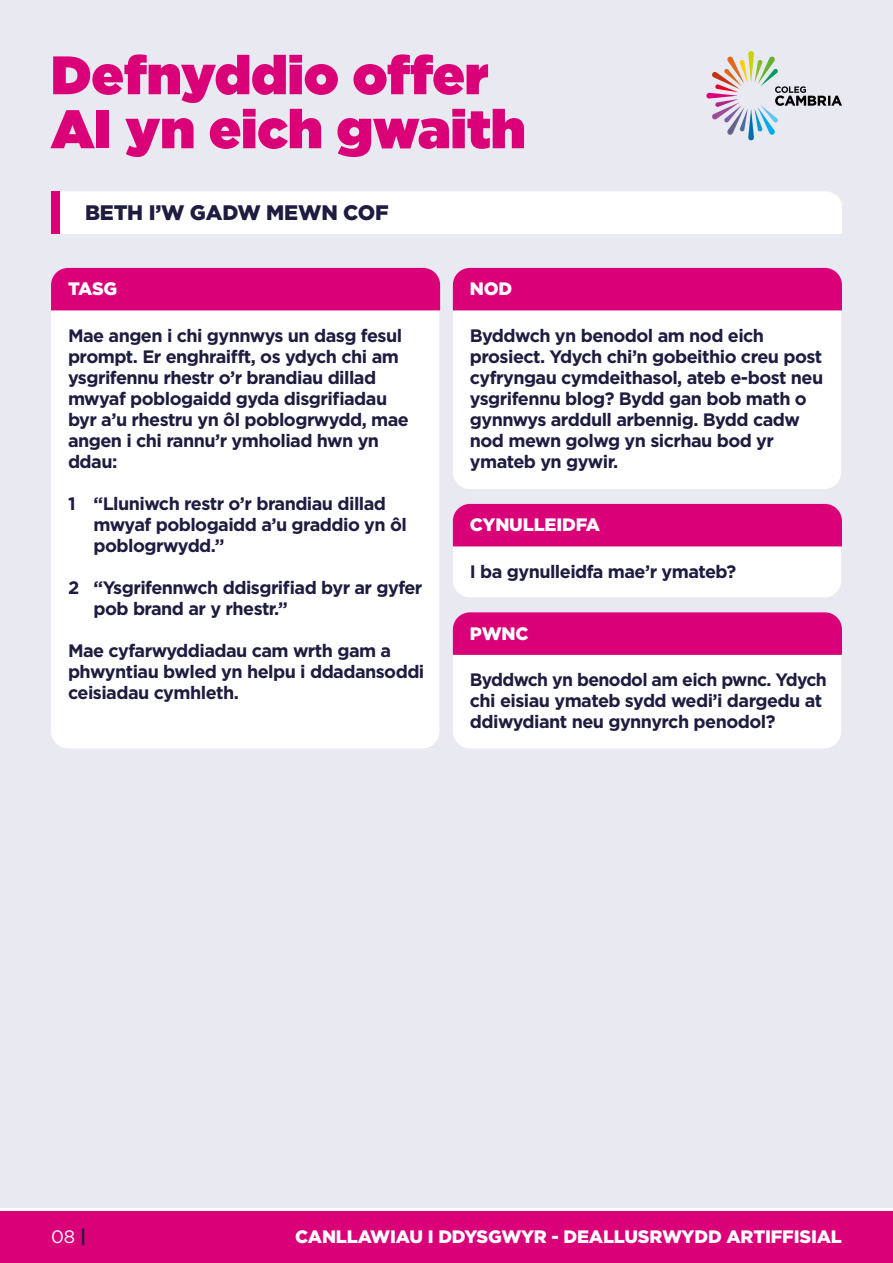
<style>
.page{position:relative;width:893px;height:1263px;background:#fff}
.page>*{position:absolute;margin:0;border:0;box-sizing:border-box;transform-origin:0 0}
.t1{font:900 54px/54px "Gotham";color:#da0077}
.t2{font:900 21px "Gotham";letter-spacing:-.01em;color:#1e1c3f}
.t3{font:700 18px/21px "Gotham";letter-spacing:-.03em;color:#1e1c3f}
.t4{font:900 18px "Gotham";letter-spacing:-.01em;color:#fff}
.t5{font:18px "Gotham";color:#fff}
.s1{font-weight:700;color:#1e1c3f}
</style>
<div class="page">
<div style="left:0;top:0;width:893px;height:1208px;background:#e9e9f1"></div>
<div style="left:0;top:1212px;width:893px;height:51px;background:#da0077"></div>
<div style="left:60px;top:191px;width:782px;height:43px;background:#fff"></div>
<div style="left:51px;top:191px;width:9px;height:43px;background:#da0077"></div>
<svg style="left:706px;top:51px;width:136px;height:89px"></svg>
<div style="left:51px;top:268px;width:388px;height:480px;background:#fff;border-radius:17px"></div>
<div style="left:51px;top:268px;width:389px;height:42px;background:#da0077"></div>
<div style="left:453px;top:268px;width:388px;height:221px;background:#fff;border-radius:17px"></div>
<div style="left:453px;top:268px;width:389px;height:42px;background:#da0077"></div>
<div style="left:453px;top:504px;width:388px;height:93px;background:#fff;border-radius:17px"></div>
<div style="left:453px;top:504px;width:389px;height:42px;background:#da0077"></div>
<div style="left:453px;top:612px;width:388px;height:136px;background:#fff;border-radius:17px"></div>
<div style="left:453px;top:612px;width:389px;height:43px;background:#da0077"></div>
<h1 class="t1" style="left:51px;top:47px;width:476px">Defnyddio offer<br>AI yn eich gwaith</h1>
<p class="t2" style="left:85px;top:199px;width:305px">BETH I’W GADW MEWN COF</p>
<p class="t4" style="left:68px;top:276px;width:51px">TASG</p>
<p class="t3" style="left:68px;top:325px;width:342px">Mae angen i chi gynnwys un dasg fesul prompt. Er enghraifft, os ydych chi am ysgrifennu rhestr o’r brandiau dillad mwyaf poblogaidd gyda disgrifiadau byr a’u rhestru yn ôl poblogrwydd, mae angen i chi rannu’r ymholiad hwn yn ddau:</p>
<p class="t3" style="left:94px;top:493px;width:315px;text-indent:-26px">1 “Lluniwch restr o’r brandiau dillad mwyaf poblogaidd a’u graddio yn ôl poblogrwydd.”</p>
<p class="t3" style="left:94px;top:577px;width:330px;text-indent:-26px">2 “Ysgrifennwch ddisgrifiad byr ar gyfer pob brand ar y rhestr.”</p>
<p class="t3" style="left:68px;top:640px;width:358px">Mae cyfarwyddiadau cam wrth gam a phwyntiau bwled yn helpu i ddadansoddi ceisiadau cymhleth.</p>
<p class="t4" style="left:470px;top:276px;width:44px">NOD</p>
<p class="t3" style="left:470px;top:325px;width:355px">Byddwch yn benodol am nod eich prosiect. Ydych chi’n gobeithio creu post cyfryngau cymdeithasol, ateb e-bost neu ysgrifennu blog? Bydd gan bob math o gynnwys arddull arbennig. Bydd cadw nod mewn golwg yn sicrhau bod yr ymateb yn gywir.</p>
<p class="t4" style="left:470px;top:512px;width:132px">CYNULLEIDFA</p>
<p class="t3" style="left:470px;top:561px;width:268px">I ba gynulleidfa mae’r ymateb?</p>
<p class="t4" style="left:470px;top:621px;width:60px">PWNC</p>
<p class="t3" style="left:470px;top:669px;width:358px">Byddwch yn benodol am eich pwnc. Ydych chi eisiau ymateb sydd wedi’i dargedu at ddiwydiant neu gynnyrch penodol?</p>
<p class="t5" style="left:51px;top:1225px;width:37px">08 <span class="s1">|</span></p>
<p class="t4" style="left:295px;top:1224px;width:548px">CANLLAWIAU I DDYSGWYR - DEALLUSRWYDD ARTIFFISIAL</p>
</div>
